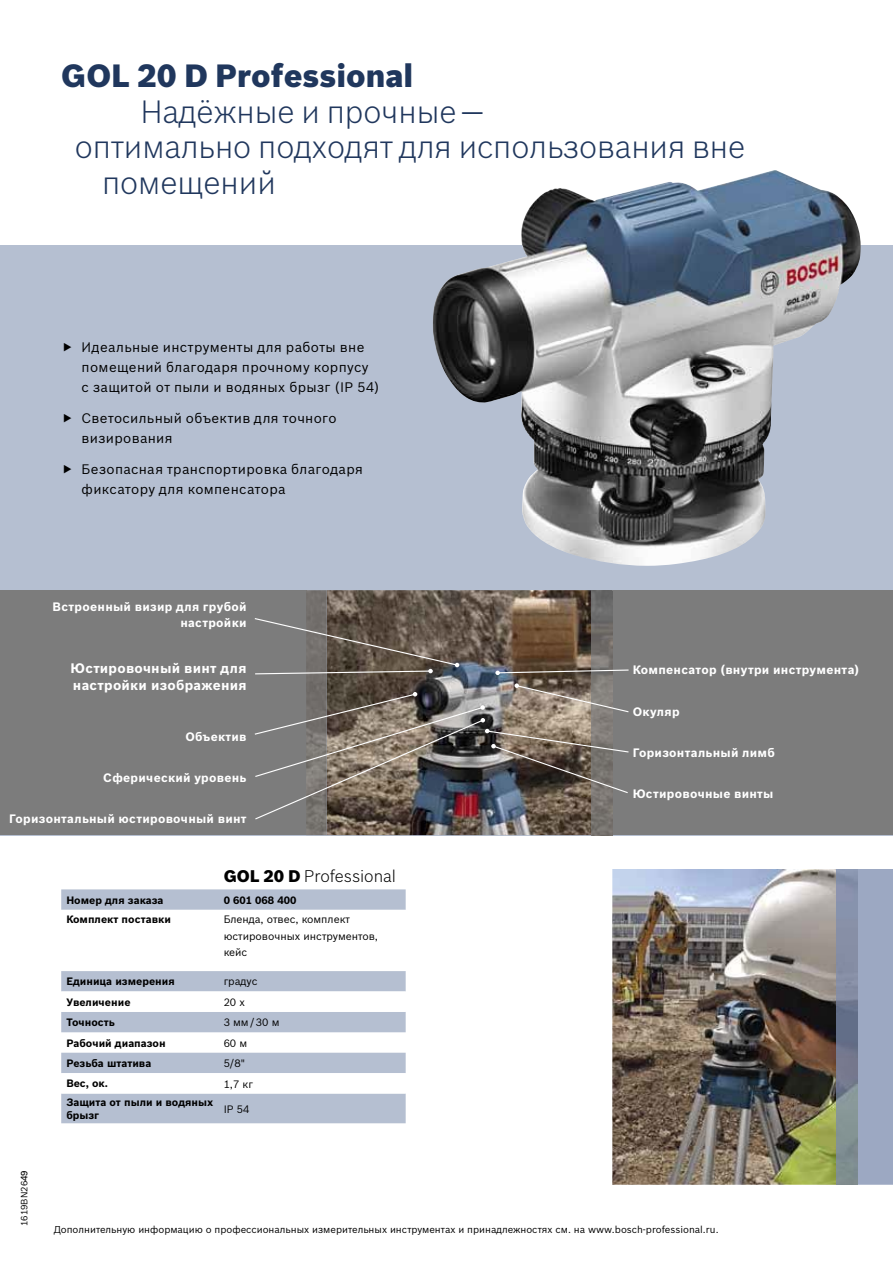
<style>
.page{position:relative;width:893px;height:1263px;background:#fff}
.page>*{position:absolute;margin:0;border:0;box-sizing:border-box;transform-origin:0 0}
.t1{font:300 31.5px "Bosch Sans";color:#20375d}
.t2{font:900 31.5px "Bosch Sans";color:#20375d}
.t3{font:300 16.5px "Bosch Sans";letter-spacing:-.01em;color:#000}
.t4{font:13.5px/20.4px "Bosch Sans";letter-spacing:.025em;color:#000}
.t5{font:700 13.5px/16.4px "Bosch Sans";letter-spacing:.02em;color:#fff}
.t6{font:700 12px/16.4px "Bosch Sans";letter-spacing:.02em;color:#fff;text-align:right}
.t7{font:700 10.5px/12px "Bosch Sans";color:#000}
.t8{font:10.5px/16.4px "Bosch Sans";color:#000}
.t9{font:9.75px "Bosch Sans";color:#000}
.t10{font:9px "Bosch Sans";color:#000}
.s1{font-weight:900}
.s2{font-weight:500}
</style>
<div class="page">
<div style="left:0;top:245px;width:893px;height:590px;background:#b5bfd1"></div>
<img style="left:612px;top:869px;width:225px;height:316px">
<div style="left:857px;top:869px;width:36px;height:316px;background:#9ca8c2"></div>
<img style="left:837px;top:869px;width:20px;height:316px">
<div style="left:612px;top:590px;width:281px;height:245px;background:#7c7c7c"></div>
<div style="left:0;top:590px;width:306px;height:245px;background:#7c7c7c"></div>
<img style="left:433px;top:171px;width:428px;height:395px">
<div style="left:61px;top:889px;width:345px;height:234px;background:#b5bfd1"></div>
<svg style="left:61px;top:910px;width:345px;height:183px"></svg>
<svg style="left:255px;top:590px;width:374px;height:245px"></svg>
<h1 class="t2" style="left:61px;top:56px;width:354px">GOL 20 D Professional</h1>
<h1 class="t1" style="left:141px;top:92px;width:342px">Надёжные и прочные —</h1>
<h1 class="t1" style="left:75px;top:128px;width:672px">оптимально подходят для использования вне</h1>
<h1 class="t1" style="left:102px;top:164px;width:175px">помещений</h1>
<p class="t4" style="left:82px;top:336px;width:299px">Идеальные инструменты для работы вне помещений благодаря прочному корпусу<br>с защитой от пыли и водяных брызг (IP 54)</p>
<p class="t4" style="left:82px;top:408px;width:257px">Светосильный объектив для точного визирования</p>
<p class="t4" style="left:82px;top:459px;width:283px">Безопасная транспортировка благодаря фиксатору для компенсатора</p>
<p class="t6" style="left:53px;top:598px;width:195px">Встроенный визир для грубой настройки</p>
<p class="t5" style="left:71px;top:660px;width:178px">Юстировочный винт для настройки изображения</p>
<p class="t6" style="left:185px;top:728px;width:63px">Объектив</p>
<p class="t6" style="left:103px;top:770px;width:145px">Сферический уровень</p>
<p class="t6" style="left:9px;top:811px;width:239px">Горизонтальный юстировочный винт</p>
<p class="t3" style="left:224px;top:866px;width:174px"><span class="s1">GOL 20 D</span> Professional</p>
<p class="t7" style="left:66px;top:894px;width:99px">Номер для заказа</p>
<p class="t7" style="left:224px;top:894px;width:74px">0 601 068 400</p>
<p class="t7" style="left:66px;top:913px;width:106px">Комплект поставки</p>
<p class="t8" style="left:224px;top:911px;width:156px">Бленда, отвес, комплект юстировочных инструментов, кейс</p>
<p class="t7" style="left:66px;top:976px;width:110px">Единица измерения</p>
<p class="t8" style="left:224px;top:973px;width:35px">градус</p>
<p class="t7" style="left:66px;top:996px;width:66px">Увеличение</p>
<p class="t8" style="left:224px;top:994px;width:23px">20 x</p>
<p class="t7" style="left:66px;top:1016px;width:50px">Точность</p>
<p class="t8" style="left:224px;top:1014px;width:57px">3 мм/30 м</p>
<p class="t7" style="left:66px;top:1037px;width:101px">Рабочий диапазон</p>
<p class="t8" style="left:224px;top:1034px;width:25px">60 м</p>
<p class="t7" style="left:66px;top:1057px;width:86px">Резьба штатива</p>
<p class="t8" style="left:224px;top:1055px;width:23px">5/8"</p>
<p class="t7" style="left:66px;top:1078px;width:43px">Вес, ок.</p>
<p class="t8" style="left:224px;top:1075px;width:31px">1,7 кг</p>
<p class="t7" style="left:66px;top:1097px;width:149px">Защита от пыли и водяных брызг</p>
<p class="t8" style="left:224px;top:1100px;width:27px">IP 54</p>
<p class="t6" style="left:633px;top:662px;width:228px">Компенсатор (внутри инструмента)</p>
<p class="t6" style="left:633px;top:703px;width:48px">Окуляр</p>
<p class="t6" style="left:633px;top:744px;width:144px">Горизонтальный лимб</p>
<p class="t6" style="left:633px;top:785px;width:142px">Юстировочные винты</p>
<p class="t10" style="left:19px;top:1226px;width:57px;rotate:-90deg">1619BN26<span class="s2">49</span></p>
<p class="t9" style="left:54px;top:1223px;width:666px">Дополнительную информацию о профессиональных измерительных инструментах и принадлежностях см. на www.bosch-professional.ru.</p>
</div>
